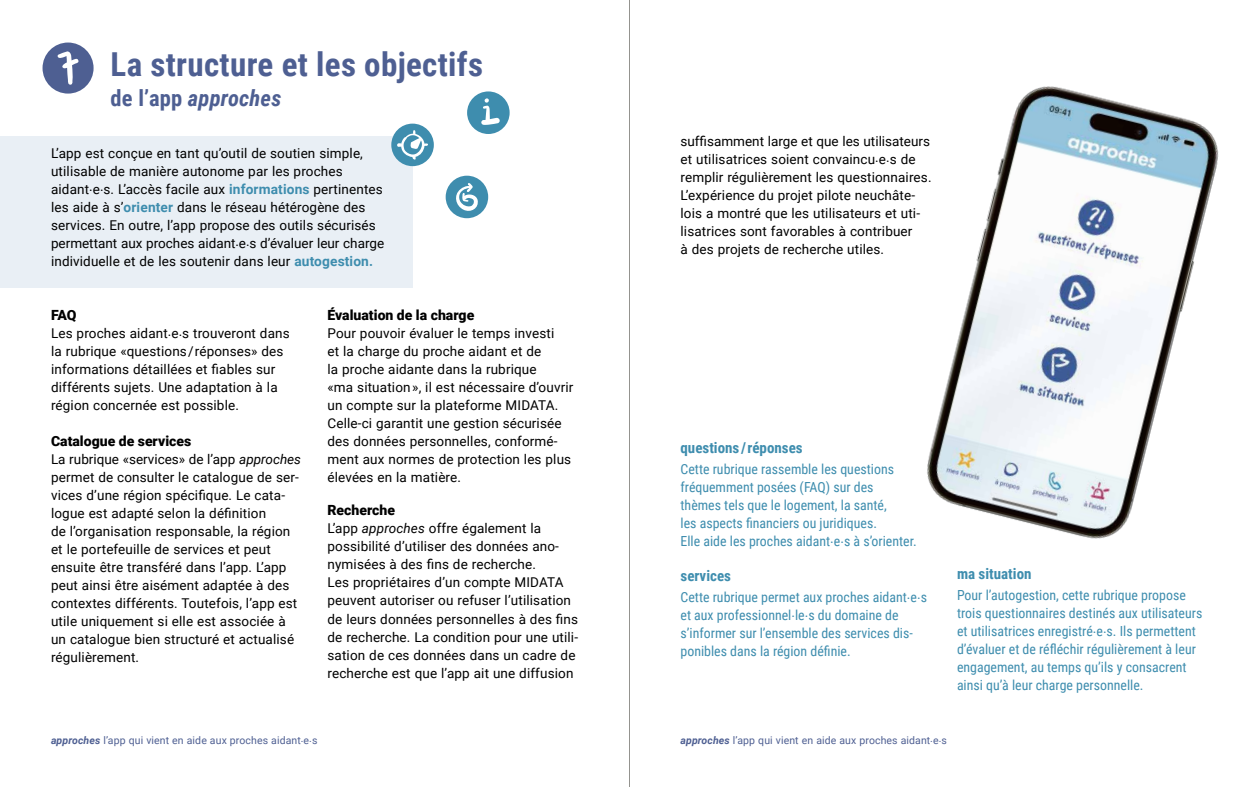
<style>
.page{position:relative;width:1259px;height:787px;background:#fff}
.page>*{position:absolute;margin:0;border:0;box-sizing:border-box;transform-origin:0 0}
.t1{font:700 33px "Roboto Condensed";letter-spacing:.01em;color:#4e5f92}
.t2{font:italic 700 22.5px "Roboto Condensed";letter-spacing:.01em;color:#4e5f92}
.t3{font:700 15px "Roboto Condensed";color:#3e8dae}
.t4{font:900 14.1px "Roboto";color:#000}
.t5{font:13.8px/18px "Roboto Condensed";color:#3e8dae}
.t6{font:13.5px/18px "Roboto";letter-spacing:.01em;color:#000}
.t7{font:10.5px "Roboto";letter-spacing:.01em;color:#4e5f92}
.s1{font-style:normal}
.s2{font-weight:700;font-size:13.65px;color:#3e8dae}
.s3{font-style:italic}
.s4{font-weight:700;font-style:italic}
</style>
<div class="page">
<img style="left:927px;top:86px;width:292px;height:453px">
<div style="left:43px;top:43px;width:51px;height:51px;background:#4e5f92;border-radius:50%"></div>
<svg style="left:57px;top:51px;width:22px;height:34px"></svg>
<div style="left:0;top:136px;width:412px;height:151px;background:#e9eff5"></div>
<div style="left:446px;top:176px;width:42px;height:42px;background:#3e8dae;border-radius:50%"></div>
<svg style="left:456px;top:183px;width:22px;height:28px"></svg>
<div style="left:391px;top:124px;width:43px;height:42px;background:#3e8dae;border-radius:50%"></div>
<svg style="left:396px;top:130px;width:32px;height:30px"></svg>
<div style="left:467px;top:91px;width:42px;height:43px;background:#3e8dae;border-radius:50%"></div>
<svg style="left:481px;top:98px;width:19px;height:27px"></svg>
<hr style="left:629px;top:0;width:1px;height:787px;background:#94938f">
<h1 class="t1" style="left:111px;top:41px;width:374px">La structure et les objectifs</h1>
<h2 class="t2" style="left:111px;top:82px;width:172px"><span class="s1">de l’app</span> approches</h2>
<p class="t6" style="left:51px;top:144px;width:335px">L’app est conçue en tant qu’outil de soutien simple, utilisable de manière autonome par les proches aidant.e.s. L’accès facile aux <span class="s2">informations</span> pertinentes les aide à s’<span class="s2">orienter</span> dans le réseau hétérogène des services. En outre, l’app propose des outils sécurisés permettant aux proches aidant.e.s d’évaluer leur charge individuelle et de les soutenir dans leur <span class="s2">autogestion.</span></p>
<p class="t4" style="left:51px;top:305px;width:27px">FAQ</p>
<p class="t6" style="left:51px;top:324px;width:240px">Les proches aidant.e.s trouveront dans la rubrique «questions / réponses» des informations détaillées et fiables sur différents sujets. Une adaptation à la région concernée est possible.</p>
<p class="t4" style="left:51px;top:431px;width:142px">Catalogue de services</p>
<p class="t6" style="left:51px;top:450px;width:251px">La rubrique «services» de l’app <span class="s3">approches </span>permet de consulter le catalogue de ser&shy;vices d’une région spécifique. Le cata&shy;logue est adapté selon la définition<br>de l’organisation responsable, la région et le portefeuille de services et peut ensuite être transféré dans l’app. L’app peut ainsi être aisément adaptée à des contextes différents. Toutefois, l’app est utile uniquement si elle est associée à un catalogue bien structuré et actualisé régulièrement.</p>
<p class="t4" style="left:327px;top:305px;width:148px">Évaluation de la charge</p>
<p class="t6" style="left:327px;top:324px;width:247px">Pour pouvoir évaluer le temps investi<br>et la charge du proche aidant et de<br>la proche aidante dans la rubrique<br>«ma situation », il est nécessaire d’ouvrir un compte sur la plateforme MIDATA.<br>Celle-ci garantit une gestion sécurisée des données personnelles, conformé&shy;ment aux normes de protection les plus élevées en la matière.</p>
<p class="t4" style="left:327px;top:500px;width:69px">Recherche</p>
<p class="t6" style="left:327px;top:519px;width:252px">L’app <span class="s3">approches</span> offre également la possibilité d’utiliser des données ano&shy;nymisées à des fins de recherche.<br>Les propriétaires d’un compte MIDATA peuvent autoriser ou refuser l’utilisation de leurs données personnelles à des fins de recherche. La condition pour une utili&shy;sation de ces données dans un cadre de recherche est que l’app ait une diffusion</p>
<p class="t6" style="left:680px;top:132px;width:252px">suffisamment large et que les utilisateurs et utilisatrices soient convaincu.e.s de remplir régulièrement les questionnaires.<br>L’expérience du projet pilote neuchâte&shy;lois a montré que les utilisateurs et uti&shy;lisatrices sont favorables à contribuer<br>à des projets de recherche utiles.</p>
<p class="t3" style="left:680px;top:437px;width:124px">questions / réponses</p>
<p class="t5" style="left:680px;top:460px;width:238px">Cette rubrique rassemble les questions fréquemment posées (FAQ) sur des thèmes tels que le logement, la santé,<br>les aspects financiers ou juridiques.<br>Elle aide les proches aidant.e.s à s’orienter.</p>
<p class="t3" style="left:680px;top:564px;width:52px">services</p>
<p class="t5" style="left:680px;top:587px;width:248px">Cette rubrique permet aux proches aidant.e.s et aux professionnel.le.s du domaine de s’informer sur l’ensemble des services dis&shy;ponibles dans la région définie.</p>
<p class="t3" style="left:957px;top:563px;width:76px">ma situation</p>
<p class="t5" style="left:957px;top:585px;width:247px">Pour l’autogestion, cette rubrique propose trois questionnaires destinés aux utilisateurs et utilisatrices enregistré.e.s. Ils permettent d’évaluer et de réfléchir régulièrement à leur engagement, au temps qu’ils y consacrent ainsi qu’à leur charge personnelle.</p>
<p class="t7" style="left:51px;top:733px;width:268px"><span class="s4">approches</span> l’app qui vient en aide aux proches aidant.e.s</p>
<p class="t7" style="left:680px;top:733px;width:268px"><span class="s4">approches</span> l’app qui vient en aide aux proches aidant.e.s</p>
</div>
